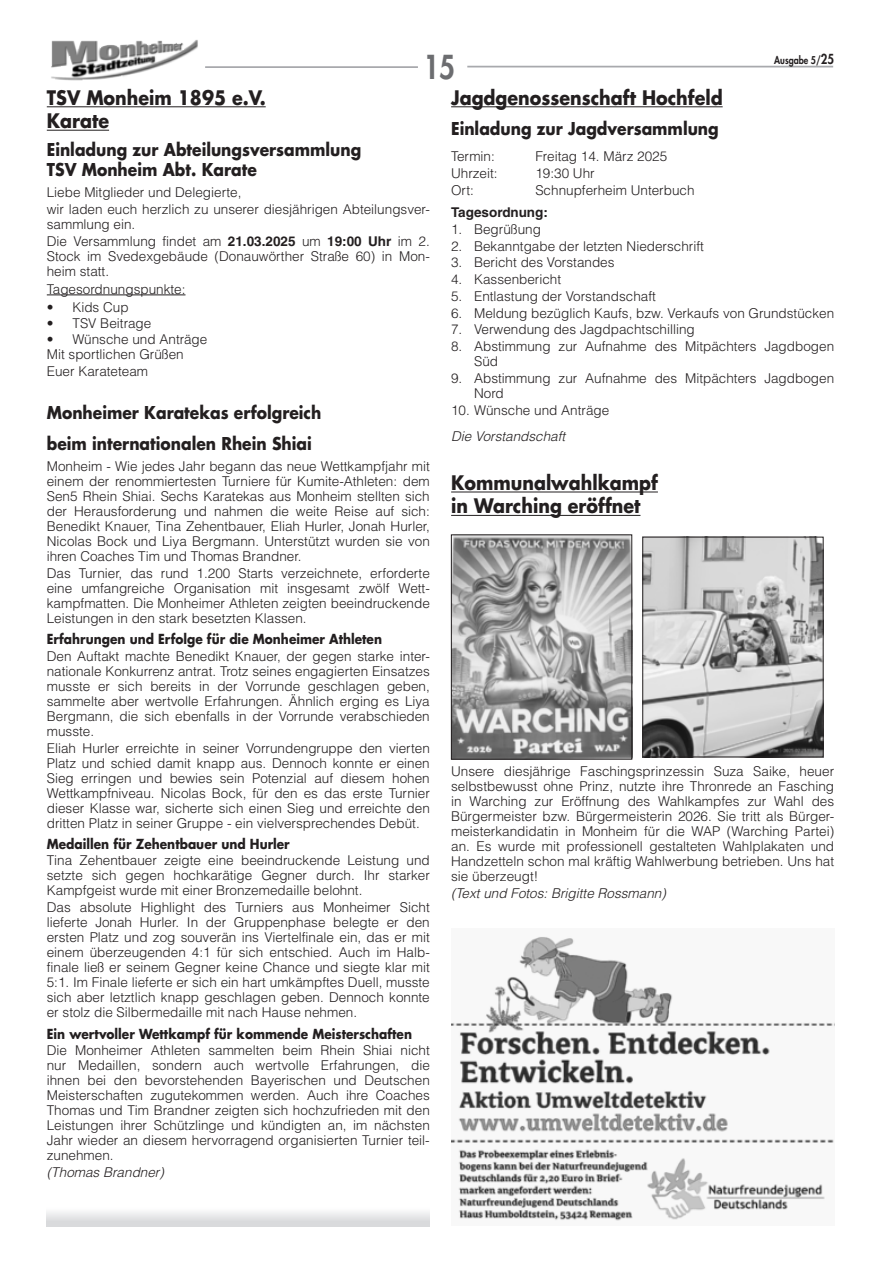
<style>
.page{position:relative;width:881px;height:1263px;background:#fff}
.page>*{position:absolute;margin:0;border:0;box-sizing:border-box;transform-origin:0 0}
.t1{font:800 32.1px "Futura LT";color:#6c6d70;scale:.85 1}
.t2{font:700 19.5px/23.4px "Futura LT";color:#231f20;scale:.9 1}
.t3{font:700 17.25px/19.5px "Futura LT";color:#231f20;scale:.9 1}
.t4{font:300 13.5px/15px "Helvetica LT";color:#231f20;text-align:justify}
.t5{font:700 13.5px "Futura LT";color:#231f20;scale:.9 1}
.t6{font:italic 300 13.5px "Helvetica LT";color:#231f20}
.t7{font:700 13.5px "Helvetica LT";color:#231f20}
.t8{font:800 10.5px "Futura LT";color:#231f20;scale:.85 1}
.s1{font-size:13.5px}
.s2{font-weight:700}
</style>
<div class="page">
<img style="left:51px;top:40px;width:147px;height:41px">
<hr style="left:205px;top:66px;width:213px;height:2px;background:#a8a9ad">
<hr style="left:467px;top:66px;width:365px;height:1px;background:#a8a9ad">
<hr style="left:451px;top:106px;width:271px;height:1px;background:#231f20">
<hr style="left:451px;top:491px;width:206px;height:1px;background:#231f20">
<hr style="left:451px;top:515px;width:189px;height:1px;background:#231f20">
<img style="left:453px;top:537px;width:176px;height:220px">
<div style="left:451px;top:535px;width:180px;height:224px;border:1px solid #231f20"></div>
<img style="left:644px;top:539px;width:177px;height:216px">
<div style="left:642px;top:537px;width:181px;height:220px;border:1px solid #231f20"></div>
<hr style="left:47px;top:106px;width:218px;height:1px;background:#231f20">
<hr style="left:47px;top:130px;width:62px;height:1px;background:#231f20">
<hr style="left:47px;top:295px;width:138px;height:1px;background:#231f20">
<svg style="left:47px;top:1212px;width:382px;height:15px;background:#e1e2e3"></svg>
<img style="left:451px;top:936px;width:382px;height:285px">
<h1 class="t1" style="left:423px;top:46px;width:39px">15</h1>
<p class="t8" style="left:774px;top:53px;width:72px">Ausgabe 5/<span class="s1">25</span></p>
<h2 class="t2" style="left:451px;top:86px;width:303px">Jagdgenossenschaft Hochfeld</h2>
<p class="t3" style="left:451px;top:119px;width:299px">Einladung zur Jagdversammlung</p>
<p class="t4" style="left:451px;top:149px;width:45px">Termin:</p>
<p class="t4" style="left:535px;top:149px;width:133px">Freitag 14. März 2025</p>
<p class="t4" style="left:451px;top:165px;width:48px">Uhrzeit:</p>
<p class="t4" style="left:535px;top:165px;width:61px">19:30 Uhr</p>
<p class="t4" style="left:451px;top:182px;width:24px">Ort:</p>
<p class="t4" style="left:535px;top:182px;width:161px">Schnupferheim Unterbuch</p>
<p class="t7" style="left:451px;top:204px;width:98px">Tagesordnung:</p>
<p class="t4" style="left:451px;top:221px;width:91px">1. Begrüßung</p>
<p class="t4" style="left:451px;top:238px;width:254px">2. Bekanntgabe der letzten Niederschrift</p>
<p class="t4" style="left:451px;top:255px;width:165px">3. Bericht des Vorstandes</p>
<p class="t4" style="left:451px;top:272px;width:111px">4. Kassenbericht</p>
<p class="t4" style="left:451px;top:288px;width:206px">5. Entlastung der Vorstandschaft</p>
<p class="t4" style="left:451px;top:305px;width:384px">6. Meldung bezüglich Kaufs, bzw. Verkaufs von Grundstücken</p>
<p class="t4" style="left:451px;top:322px;width:245px">7. Verwendung des Jagdpachtschilling</p>
<p class="t4" style="left:474px;top:339px;width:361px;text-indent:-23px">8. Abstimmung zur Aufnahme des Mitpächters Jagdbogen<br>Süd</p>
<p class="t4" style="left:474px;top:370px;width:361px;text-indent:-23px">9. Abstimmung zur Aufnahme des Mitpächters Jagdbogen<br>Nord</p>
<p class="t4" style="left:451px;top:402px;width:160px">10. Wünsche und Anträge</p>
<p class="t6" style="left:451px;top:428px;width:116px">Die Vorstandschaft</p>
<h2 class="t2" style="left:451px;top:471px;width:231px">Kommunalwahlkampf in Warching eröffnet</h2>
<h2 class="t2" style="left:47px;top:86px;width:245px">TSV Monheim 1895 e.V.<br>Karate</h2>
<p class="t3" style="left:47px;top:140px;width:351px">Einladung zur Abteilungsversammlung<br>TSV Monheim Abt. Karate</p>
<p class="t4" style="left:47px;top:184px;width:384px;line-height:17.1px">Liebe Mitglieder und Delegierte,<br>wir laden euch herzlich zu unserer diesjährigen Abteilungsver-</p>
<p class="t4" style="left:47px;top:216px;width:381px;line-height:17.1px">sammlung ein.<br>Die Versammlung findet am <span class="s2">21.03.2025</span> um <span class="s2">19:00 Uhr</span> im 2.</p>
<p class="t4" style="left:47px;top:249px;width:384px">Stock im Svedexgebäude (Donauwörther Straße 60) in Mon&shy;heim statt.</p>
<p class="t4" style="left:47px;top:281px;width:140px">Tagesordnungspunkte:</p>
<p class="t4" style="left:47px;top:299px;width:83px">• Kids Cup</p>
<p class="t4" style="left:47px;top:316px;width:106px">• TSV Beitrage</p>
<p class="t4" style="left:47px;top:332px;width:162px">• Wünsche und Anträge<br>Mit sportlichen Grüßen</p>
<p class="t4" style="left:47px;top:364px;width:103px">Euer Karateteam</p>
<p class="t3" style="left:47px;top:398px;width:306px;line-height:30.2px">Monheimer Karatekas erfolgreich beim internationalen Rhein Shiai</p>
<p class="t4" style="left:47px;top:458px;width:384px">Monheim - Wie jedes Jahr begann das neue Wettkampfjahr mit einem der renommiertesten Turniere für Kumite-Athleten: dem Sen5 Rhein Shiai. Sechs Karatekas aus Monheim stellten sich der Herausforderung und nahmen die weite Reise auf sich:<br>Benedikt Knauer, Tina Zehentbauer, Eliah Hurler, Jonah Hurler, Nicolas Bock und Liya Bergmann. Unterstützt wurden sie von ihren Coaches Tim und Thomas Brandner.</p>
<p class="t4" style="left:47px;top:566px;width:384px">Das Turnier, das rund 1. 200 Starts verzeichnete, erforderte eine umfangreiche Organisation mit insgesamt zwölf Wett&shy;kampfmatten. Die Monheimer Athleten zeigten beeindruckende Leistungen in den stark besetzten Klassen.</p>
<p class="t5" style="left:47px;top:630px;width:374px">Erfahrungen und Erfolge für die Monheimer Athleten</p>
<p class="t4" style="left:47px;top:648px;width:384px">Den Auftakt machte Benedikt Knauer, der gegen starke inter&shy;nationale Konkurrenz antrat. Trotz seines engagierten Einsatzes musste er sich bereits in der Vorrunde geschlagen geben, sammelte aber wertvolle Erfahrungen. Ähnlich erging es Liya Bergmann, die sich ebenfalls in der Vorrunde verabschieden musste.</p>
<p class="t4" style="left:47px;top:740px;width:384px">Eliah Hurler erreichte in seiner Vorrundengruppe den vierten Platz und schied damit knapp aus. Dennoch konnte er einen Sieg erringen und bewies sein Potenzial auf diesem hohen Wettkampfniveau. Nicolas Bock, für den es das erste Turnier dieser Klasse war, sicherte sich einen Sieg und erreichte den dritten Platz in seiner Gruppe - ein vielversprechendes Debüt.</p>
<p class="t5" style="left:47px;top:835px;width:271px">Medaillen für Zehentbauer und Hurler</p>
<p class="t4" style="left:47px;top:853px;width:384px">Tina Zehentbauer zeigte eine beeindruckende Leistung und setzte sich gegen hochkarätige Gegner durch. Ihr starker Kampfgeist wurde mit einer Bronzemedaille belohnt.</p>
<p class="t4" style="left:47px;top:900px;width:384px">Das absolute Highlight des Turniers aus Monheimer Sicht lieferte Jonah Hurler. In der Gruppenphase belegte er den ersten Platz und zog souverän ins Viertelfinale ein, das er mit einem überzeugenden 4:1 für sich entschied. Auch im Halb&shy;finale ließ er seinem Gegner keine Chance und siegte klar mit 5:1. Im Finale lieferte er sich ein hart umkämpftes Duell, musste sich aber letztlich knapp geschlagen geben. Dennoch konnte er stolz die Silbermedaille mit nach Hause nehmen.</p>
<p class="t5" style="left:47px;top:1024px;width:407px">Ein wertvoller Wettkampf für kommende Meisterschaften</p>
<p class="t4" style="left:47px;top:1042px;width:384px">Die Monheimer Athleten sammelten beim Rhein Shiai nicht nur Medaillen, sondern auch wertvolle Erfahrungen, die ihnen bei den bevorstehenden Bayerischen und Deutschen Meisterschaften zugutekommen werden. Auch ihre Coaches Thomas und Tim Brandner zeigten sich hochzufrieden mit den Leistungen ihrer Schützlinge und kündigten an, im nächsten Jahr wieder an diesem hervorragend organisierten Turnier teil&shy;zunehmen.</p>
<p class="t6" style="left:47px;top:1163px;width:119px">(Thomas Brandner)</p>
<p class="t4" style="left:451px;top:764px;width:384px">Unsere diesjährige Faschingsprinzessin Suza Saike, heuer selbstbewusst ohne Prinz, nutzte ihre Thronrede an Fasching in Warching zur Eröffnung des Wahlkampfes zur Wahl des Bürgermeister bzw. Bürgermeisterin 2026. Sie tritt als Bürger&shy;meisterkandidatin in Monheim für die WAP (Warching Partei) an. Es wurde mit professionell gestalteten Wahlplakaten und Handzetteln schon mal kräftig Wahlwerbung betrieben. Uns hat sie überzeugt!</p>
<p class="t6" style="left:451px;top:885px;width:216px">(Text und Fotos: Brigitte Rossmann)</p>
</div>
